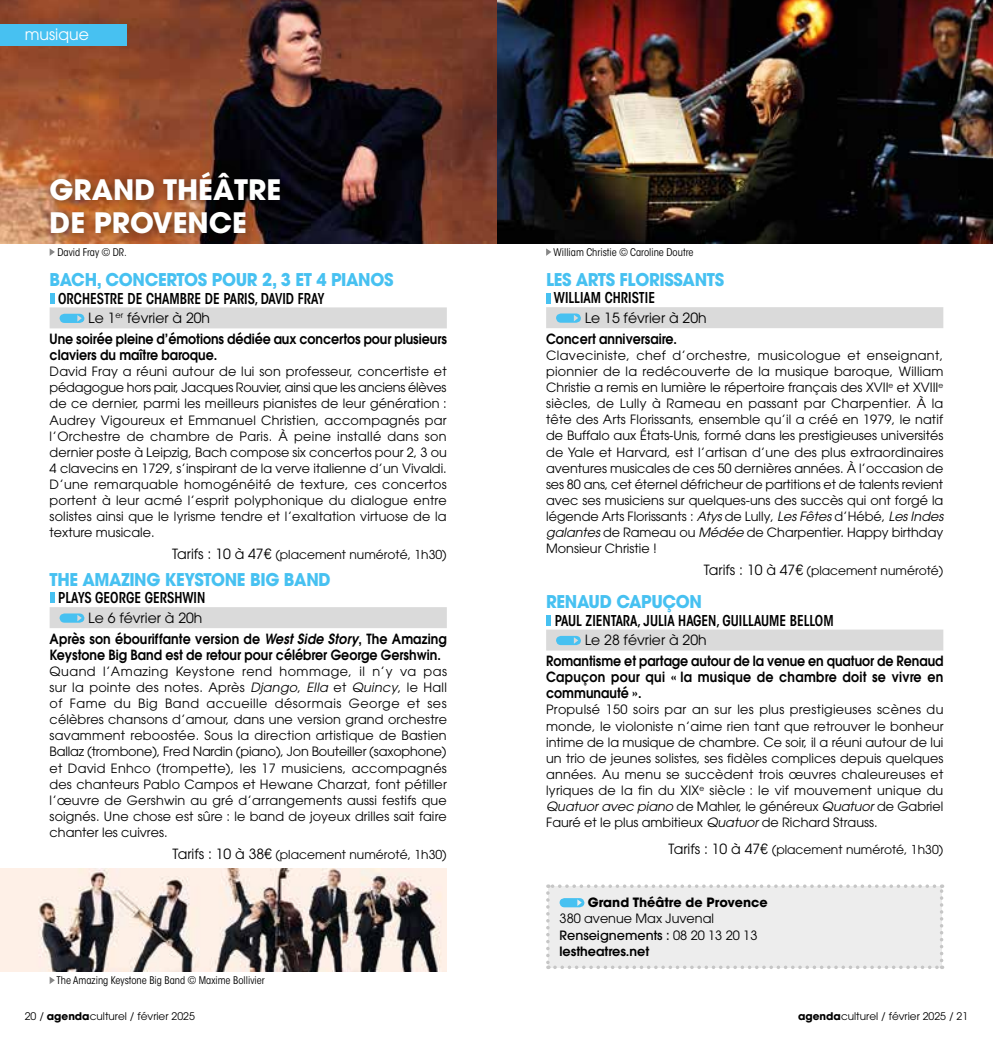
<style>
.page{position:relative;width:993px;height:1042px;background:#fff}
.page>*{position:absolute;margin:0;border:0;box-sizing:border-box;transform-origin:0 0}
.t1{font:700 28px/33.6px "ITC Avant Garde Pro";color:#fff}
.t2{font:700 17.5px "ITC Avant Garde Pro";letter-spacing:-.02em;color:#47c1f1;scale:.94 1}
.t3{font:15.75px "ITC Avant Garde Pro";color:#fff}
.t4{font:600 condensed 14.88px "ITC Avant Garde Std";color:#000;scale:.92 1}
.t5{font:600 14px/21px "ITC Avant Garde Pro";color:#000;scale:.9 1}
.t6{font:14px "ITC Avant Garde Pro";color:#000}
.t7{font:12.78px/16.1px "ITC Avant Garde Pro";color:#000;text-align:justify}
.t8{font:700 12.78px "ITC Avant Garde Pro";color:#000}
.t9{font:12.25px "ITC Avant Garde Pro";color:#000}
.t10{font:condensed 10.5px "ITC Avant Garde Std";color:#000}
.t11{font:10.5px "ITC Avant Garde Pro";color:#000}
.s1{font-weight:400}
.s2{font-size:14px}
.s3{font-style:italic}
.s4{font-weight:500}
.s5{font-weight:600}
.s6{font-weight:700}
</style>
<div class="page">
<img style="left:0;top:0;width:992px;height:243px">
<svg style="left:546px;top:248px;width:5px;height:8px"></svg>
<img style="left:0;top:868px;width:446px;height:103px">
<svg style="left:50px;top:977px;width:5px;height:7px"></svg>
<div style="left:0;top:25px;width:126px;height:21px;background:#47c1f1"></div>
<div style="left:42px;top:163px;width:250px;height:83px;background:#000;opacity:.5"></div>
<svg style="left:50px;top:248px;width:5px;height:8px"></svg>
<svg style="left:546px;top:884px;width:397px;height:85px"></svg>
<div style="left:50px;top:607px;width:396px;height:21px;background:#dadada"></div>
<div style="left:50px;top:592px;width:5px;height:11px;background:#47c1f1"></div>
<svg style="left:60px;top:613px;width:24px;height:10px"></svg>
<div style="left:546px;top:629px;width:397px;height:21px;background:#dadada"></div>
<div style="left:546px;top:615px;width:5px;height:11px;background:#47c1f1"></div>
<svg style="left:556px;top:636px;width:24px;height:9px"></svg>
<div style="left:50px;top:307px;width:396px;height:21px;background:#dadada"></div>
<div style="left:50px;top:293px;width:5px;height:11px;background:#47c1f1"></div>
<svg style="left:60px;top:314px;width:24px;height:9px"></svg>
<div style="left:546px;top:307px;width:397px;height:21px;background:#dadada"></div>
<div style="left:546px;top:292px;width:5px;height:11px;background:#47c1f1"></div>
<svg style="left:556px;top:313px;width:24px;height:10px"></svg>
<p class="t3" style="left:25px;top:25px;width:66px">musique</p>
<h1 class="t1" style="left:50px;top:172px;width:233px">GRAND THÉÂTRE<br>DE PROVENCE</h1>
<p class="t10" style="left:57px;top:246px;width:71px">David Fray © DR.</p>
<h2 class="t2" style="left:50px;top:268px;width:367px">BACH, CONCERTOS POUR 2, 3 ET 4 PIANOS</h2>
<p class="t4" style="left:58px;top:289px;width:290px">ORCHESTRE DE CHAMBRE DE PARIS, DAVID FRAY</p>
<p class="t5" style="left:50px;top:307px;width:442px;text-indent:39px"><span class="s1">Le 1</span><sup>er</sup> <span class="s1">février à 20h<br></span>Une soirée pleine d’émotions dédiée aux concertos pour plusieurs</p>
<p class="t5" style="left:50px;top:344px;width:188px">claviers du maître baroque.</p>
<p class="t7" style="left:50px;top:363px;width:398px">David Fray a réuni autour de lui son professeur, concertiste et pédagogue hors pair, Jacques Rouvier, ainsi que les anciens élèves de ce dernier, parmi les meilleurs pianistes de leur génération :<br>Audrey Vigoureux et Emmanuel Christien, accompagnés par l’Orchestre de chambre de Paris. À peine installé dans son dernier poste à Leipzig, Bach compose six concertos pour 2, 3 ou 4 clavecins en 1729, s’inspirant de la verve italienne d’un Vivaldi.<br>D’une remarquable homogénéité de texture, ces concertos portent à leur acmé l’esprit polyphonique du dialogue entre solistes ainsi que le lyrisme tendre et l’exaltation virtuose de la texture musicale.</p>
<p class="t9" style="left:172px;top:547px;width:276px"><span class="s2">Tarifs : 10 à 47€</span> (placement numéroté, 1h30)</p>
<h2 class="t2" style="left:50px;top:567px;width:300px">THE AMAZING KEYSTONE BIG BAND</h2>
<p class="t4" style="left:58px;top:589px;width:161px">PLAYS GEORGE GERSHWIN</p>
<p class="t5" style="left:50px;top:607px;width:442px;text-indent:39px"><span class="s1">Le 6 février à 20h<br></span>Après son ébouriffante version de <span class="s3">West Side Story</span>, The Amazing</p>
<p class="t5" style="left:50px;top:644px;width:436px">Keystone Big Band est de retour pour célébrer George Gershwin.</p>
<p class="t7" style="left:50px;top:663px;width:399px">Quand l’Amazing Keystone rend hommage, il n’y va pas sur la pointe des notes. Après <span class="s3">Django</span>, <span class="s3">Ella</span> et <span class="s3">Quincy</span>, le Hall of Fame du Big Band accueille désormais George et ses célèbres chansons d’amour, dans une version grand orchestre savamment reboostée. Sous la direction artistique de Bastien Ballaz (trombone), Fred Nardin (piano), Jon Bouteiller (saxophone) et David Enhco (trompette), les 17 musiciens, accompagnés des chanteurs Pablo Campos et Hewane Charzat, font pétiller l’œuvre de Gershwin au gré d’arrangements aussi festifs que soignés. Une chose est sûre : le band de joyeux drilles sait faire chanter les cuivres.</p>
<p class="t9" style="left:172px;top:846px;width:276px"><span class="s2">Tarifs : 10 à 38€</span> (placement numéroté, 1h30)</p>
<p class="t10" style="left:57px;top:974px;width:209px">The Amazing Keystone Big Band © Maxime Bollivier</p>
<p class="t10" style="left:553px;top:246px;width:141px">William Christie © Caroline Doutre</p>
<h2 class="t2" style="left:546px;top:267px;width:191px">LES ARTS FLORISSANTS</h2>
<p class="t4" style="left:553px;top:289px;width:111px">WILLIAM CHRISTIE</p>
<p class="t6" style="left:584px;top:309px;width:123px">Le 15 février à 20h</p>
<p class="t5" style="left:546px;top:328px;width:147px">Concert anniversaire.</p>
<p class="t7" style="left:546px;top:347px;width:399px">Claveciniste, chef d’orchestre, musicologue et enseignant, pionnier de la redécouverte de la musique baroque, William Christie a remis en lumière le répertoire français des XVII<sup>e</sup> et XVIII<sup>e </sup>siècles, de Lully à Rameau en passant par Charpentier. À la tête des Arts Florissants, ensemble qu’il a créé en 1979, le natif de Buffalo aux États-Unis, formé dans les prestigieuses universités de Yale et Harvard, est l’artisan d’une des plus extraordinaires aventures musicales de ces 50 dernières années. À l’occasion de ses 80 ans, cet éternel défricheur de partitions et de talents revient avec ses musiciens sur quelques-uns des succès qui ont forgé la légende Arts Florissants : <span class="s3">Atys</span> de Lully, <span class="s3">Les Fêtes</span> d’Hébé, <span class="s3">Les Indes galantes</span> de Rameau ou <span class="s3">Médée</span> de Charpentier. Happy birthday Monsieur Christie !</p>
<p class="t9" style="left:703px;top:563px;width:241px"><span class="s2">Tarifs : 10 à 47€</span> (placement numéroté)</p>
<h2 class="t2" style="left:546px;top:590px;width:167px">RENAUD CAPUÇON</h2>
<p class="t4" style="left:554px;top:611px;width:304px">PAUL ZIENTARA, JULIA HAGEN, GUILLAUME BELLOM</p>
<p class="t6" style="left:584px;top:631px;width:123px">Le 28 février à 20h</p>
<p class="t5" style="left:546px;top:653px;width:443px;line-height:16.1px;text-align:justify">Romantisme et partage autour de la venue en quatuor de Renaud Capuçon pour qui « la musique de chambre doit se vivre en communauté ».</p>
<p class="t7" style="left:546px;top:701px;width:399px">Propulsé 150 soirs par an sur les plus prestigieuses scènes du monde, le violoniste n’aime rien tant que retrouver le bonheur intime de la musique de chambre. Ce soir, il a réuni autour de lui un trio de jeunes solistes, ses fidèles complices depuis quelques années. Au menu se succèdent trois œuvres chaleureuses et lyriques de la fin du XIX<sup>e</sup> siècle : le vif mouvement unique du <span class="s3">Quatuor avec piano</span> de Mahler, le généreux <span class="s3">Quatuor</span> de Gabriel Fauré et le plus ambitieux <span class="s3">Quatuor</span> de Richard Strauss.</p>
<p class="t9" style="left:668px;top:842px;width:276px"><span class="s2">Tarifs : 10 à 47€</span> (placement numéroté, 1h30)</p>
<p class="t8" style="left:587px;top:894px;width:181px">Grand Théâtre de Provence</p>
<p class="t7" style="left:559px;top:910px;width:199px;text-align:left">380 avenue Max Juvenal<br><span class="s4">Renseignements :</span> 08 20 13 20 13 <span class="s5">lestheatres.net</span></p>
<p class="t11" style="left:25px;top:1009px;width:171px">20 / <span class="s6">agenda</span>culturel / février 2025</p>
<p class="t11" style="left:797px;top:1009px;width:171px"><span class="s6">agenda</span>culturel / février 2025 / 21</p>
</div>
